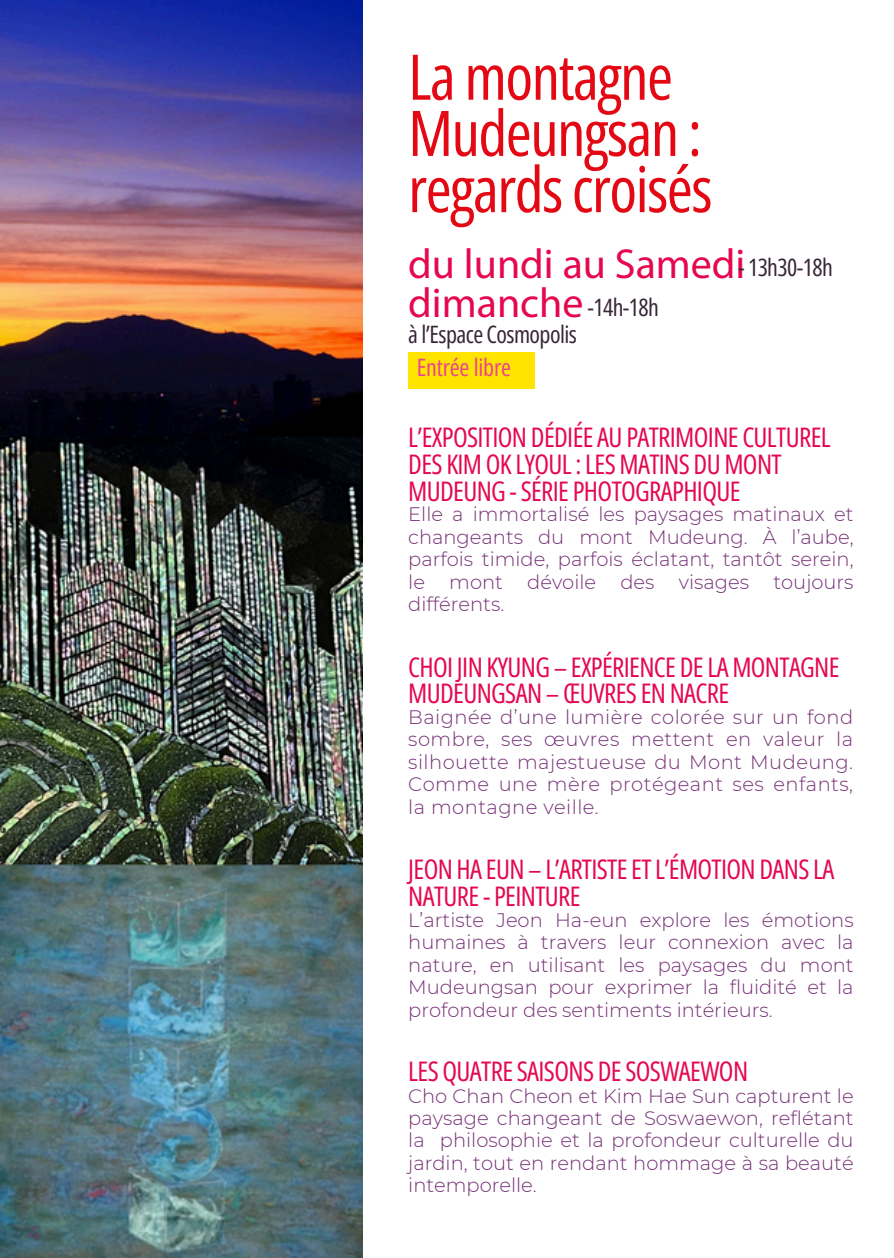
<style>
.page{position:relative;width:894px;height:1258px;background:#fff}
.page>*{position:absolute;margin:0;border:0;box-sizing:border-box;transform-origin:0 0}
.t1{font:63px/56.1px "Open Sans Condensed";letter-spacing:-.025em;color:#e30813}
.t2{font:42px "Myriad Pro";color:#e5084f}
.t3{font:27px/27px "Open Sans Condensed";letter-spacing:-.025em;color:#e5084f}
.t4{font:24px "Open Sans Condensed";letter-spacing:-.025em;color:#382536}
.t5{font:24px "Open Sans Condensed";letter-spacing:-.005em;color:#e9448d}
.t6{font:300 19.5px/22.5px "Montserrat";color:#763076;text-align:justify}
</style>
<div class="page">
<img style="left:0;top:0;width:362px;height:1258px">
<div style="left:408px;top:353px;width:127px;height:36px;background:#ffe400"></div>
<p class="t6" style="left:28px;top:1221px;width:14px">4</p>
<h4 class="t1" style="left:408px;top:47px;width:305px">La montagne<br>Mudeungsan : regards croisés</h4>
<h4 class="t2" style="left:408px;top:246px;width:338px">du lundi au Samedi</h4>
<h4 class="t2" style="left:408px;top:285px;width:177px">dimanche</h4>
<h3 class="t4" style="left:587px;top:290px;width:73px">-14h-18h</h3>
<p class="t4" style="left:408px;top:317px;width:170px">à l’Espace Cosmopolis</p>
<h3 class="t5" style="left:416px;top:351px;width:96px">Entrée libre</h3>
<p class="t4" style="left:738px;top:250px;width:96px">- 13h30-18h</p>
<p class="t3" style="left:408px;top:423px;width:424px">L’EXPOSITION DÉDIÉE AU PATRIMOINE CULTUREL<br>DES KIM OK LYOUL : LES MATINS DU MONT<br>MUDEUNG - SÉRIE PHOTOGRAPHIQUE</p>
<h1 class="t6" style="left:408px;top:503px;width:447px">Elle a immortalisé les paysages matinaux et changeants du mont Mudeung. À l’aube, parfois timide, parfois éclatant, tantôt serein, le mont dévoile des visages toujours différents.</h1>
<p class="t3" style="left:408px;top:652px;width:432px">CHOI JIN KYUNG – EXPÉRIENCE DE LA MONTAGNE<br>MUDEUNGSAN – ŒUVRES EN NACRE</p>
<h2 class="t6" style="left:408px;top:705px;width:446px">Baignée d’une lumière colorée sur un fond sombre, ses œuvres mettent en valeur la silhouette majestueuse du Mont Mudeung.<br>Comme une mère protégeant ses enfants, la montagne veille.</h2>
<h3 class="t3" style="left:408px;top:855px;width:427px">JEON HA EUN – L’ARTISTE ET L’ÉMOTION DANS LA<br>NATURE - PEINTURE</h3>
<h4 class="t6" style="left:408px;top:908px;width:447px">L’artiste Jeon Ha-eun explore les émotions humaines à travers leur connexion avec la nature, en utilisant les paysages du mont Mudeungsan pour exprimer la fluidité et la profondeur des sentiments intérieurs.</h4>
<h3 class="t3" style="left:408px;top:1057px;width:341px">LES QUATRE SAISONS DE SOSWAEWON</h3>
<h2 class="t6" style="left:408px;top:1084px;width:447px">Cho Chan Cheon et Kim Hae Sun capturent le paysage changeant de Soswaewon, reflétant la philosophie et la profondeur culturelle du jardin, tout en rendant hommage à sa beauté intemporelle.</h2>
</div>
